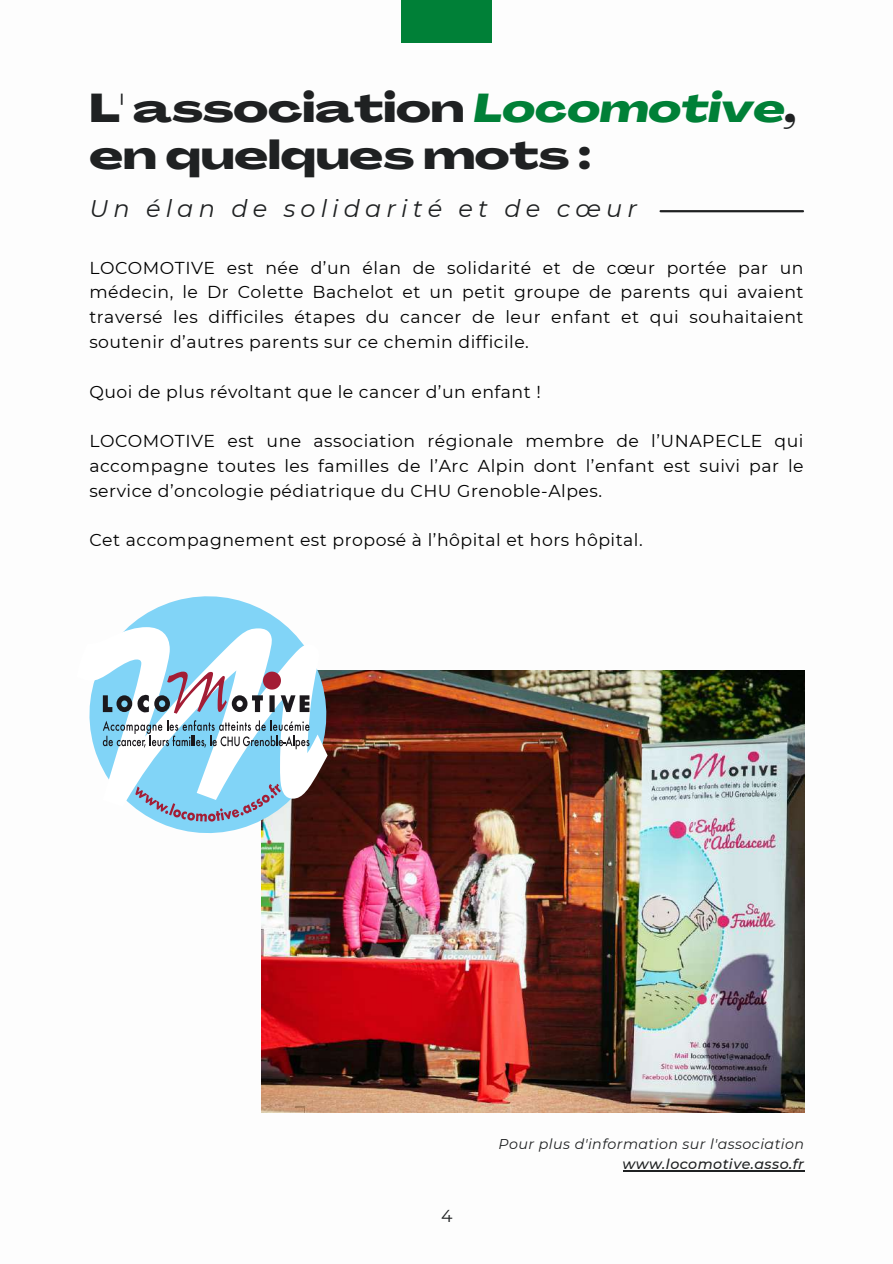
<style>
.page{position:relative;width:893px;height:1264px;background:#fff}
.page>*{position:absolute;margin:0;border:0;box-sizing:border-box;transform-origin:0 0}
.t1{font:800 39.6px/47.2px "Agrandir Grand";color:#1f2122}
.t2{font:italic 24px "Montserrat";letter-spacing:.21em;color:#1f2122}
.t3{font:17.25px/24.8px "Montserrat";letter-spacing:.03em;color:#000;text-align:justify}
.t4{font:17.25px "Montserrat";color:#1f2122}
.t5{font:italic 14.25px "Montserrat";letter-spacing:.03em;color:#1f2122}
.t6{font:italic 500 14.25px "Montserrat";letter-spacing:.03em;color:#1f2122}
.s1{font-style:italic;color:#008037}
.s2{font-style:italic}
</style>
<div class="page">
<img style="left:262px;top:670px;width:542px;height:442px">
<hr style="left:660px;top:210px;width:142px;height:2px;background:#1f2122">
<div style="left:401px;top:0;width:91px;height:43px;background:#008037"></div>
<svg style="left:128px;top:596px;width:199px;height:237px;fill:#81d4f7"></svg>
<svg style="left:89px;top:627px;width:238px;height:194px"></svg>
<hr style="left:622px;top:1170px;width:182px;height:1px;background:#1f2122">
<h1 class="t1" style="left:89px;top:88px;width:709px">L' association <span class="s1">Locomotive</span><span class="s2">, </span>en quelques mots :</h1>
<h2 class="t2" style="left:89px;top:194px;width:549px">Un élan de solidarité et de cœur</h2>
<p class="t3" style="left:89px;top:255px;width:715px">LOCOMOTIVE est née d’un élan de solidarité et de cœur portée par un médecin, le Dr Colette Bachelot et un petit groupe de parents qui avaient traversé les difficiles étapes du cancer de leur enfant et qui souhaitaient soutenir d’autres parents sur ce chemin difficile.</p>
<p class="t3" style="left:89px;top:379px;width:453px">Quoi de plus révoltant que le cancer d’un enfant !</p>
<p class="t3" style="left:89px;top:428px;width:715px">LOCOMOTIVE est une association régionale membre de l’UNAPECLE qui accompagne toutes les familles de l’Arc Alpin dont l’enfant est suivi par le service d’oncologie pédiatrique du CHU Grenoble-Alpes.</p>
<p class="t3" style="left:89px;top:527px;width:555px">Cet accompagnement est proposé à l’hôpital et hors hôpital.</p>
<p class="t4" style="left:441px;top:1205px;width:13px">4</p>
<p class="t5" style="left:498px;top:1135px;width:307px">Pour plus d'information sur l'association</p>
<p class="t6" style="left:622px;top:1155px;width:183px">www.locomotive.asso.fr</p>
</div>
